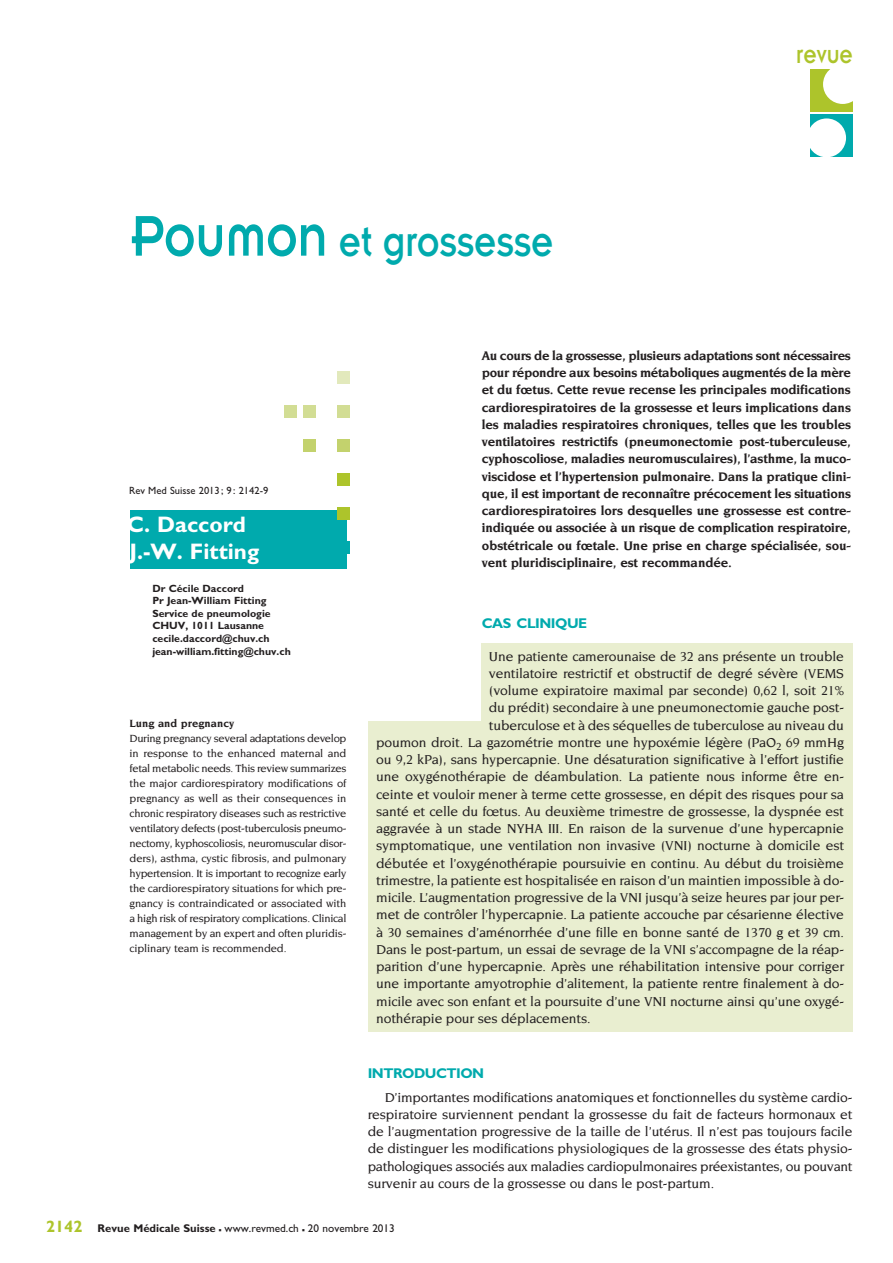
<style>
.page{position:relative;width:893px;height:1263px;background:#fff}
.page>*{position:absolute;margin:0;border:0;box-sizing:border-box;transform-origin:0 0}
.t1{font:45px "Insignia";color:#00aaad;scale:.83 1}
.t2{font:27px "Insignia";color:#adc42b;scale:.83 1}
.t3{font:700 22.5px/27px "Gill Sans";color:#fff}
.t4{font:700 14.1px "Gill Sans";letter-spacing:-.035em;color:#00aaad}
.t5{font:500 13.95px/17.2px "Novarese";letter-spacing:-.01em;color:#231f20;text-align:justify}
.t6{font:700 13.5px/17.2px "Novarese";letter-spacing:-.01em;color:#231f20;text-align:justify}
.t7{font:500 11.25px/15px "Novarese";letter-spacing:-.01em;color:#231f20;text-align:justify}
.t8{font:11.25px "Gill Sans";color:#231f20}
.t9{font:700 11.25px "Novarese";color:#231f20}
.t10{font:700 10.5px/12.6px "Gill Sans";color:#231f20}
.t11{font:10.5px "Gill Sans";color:#231f20}
.s1{font-size:63px}
.s2{font-weight:700;font-size:16.5px;color:#adc42b}
.s3{font-weight:700}
.s4{font-weight:700;font-size:16.5px}
</style>
<div class="page">
<div style="left:368px;top:643px;width:484px;height:389px;background:#e9eed0"></div>
<div style="left:130px;top:510px;width:216px;height:59px;background:#00aaad"></div>
<div style="left:368px;top:641px;width:112px;height:80px;background:#fff"></div>
<div style="left:337px;top:371px;width:13px;height:13px;background:#e2e9bc"></div>
<div style="left:337px;top:405px;width:13px;height:13px;background:#d2dd94"></div>
<div style="left:337px;top:439px;width:13px;height:13px;background:#c3d26d"></div>
<div style="left:303px;top:405px;width:13px;height:13px;background:#d2dd94"></div>
<div style="left:303px;top:439px;width:13px;height:13px;background:#c3d26d"></div>
<div style="left:284px;top:405px;width:13px;height:13px;background:#d2dd94"></div>
<div style="left:337px;top:473px;width:13px;height:13px;background:#adc42b"></div>
<div style="left:337px;top:507px;width:13px;height:13px;background:#adc42b"></div>
<div style="left:337px;top:541px;width:13px;height:13px;background:#00aaad"></div>
<div style="left:810px;top:69px;width:42px;height:42px;background:#adc42b"></div>
<div style="left:823px;top:65px;width:39px;height:39px;background:#fff;border-radius:50%"></div>
<div style="left:810px;top:114px;width:42px;height:42px;background:#00aaad"></div>
<div style="left:807px;top:118px;width:39px;height:39px;background:#fff;border-radius:50%"></div>
<h1 class="t1" style="left:131px;top:218px;width:510px"><span class="s1">Poumon</span> et grossesse</h1>
<h2 class="t2" style="left:796px;top:41px;width:70px">revue</h2>
<p class="t11" style="left:129px;top:484px;width:141px">Rev Med Suisse 2013; 9 : 2142-9</p>
<h3 class="t3" style="left:127px;top:511px;width:134px">C. Daccord<br>J.-W. Fitting</h3>
<p class="t10" style="left:152px;top:582px;width:140px">Dr Cécile Daccord<br>Pr Jean-William Fitting<br>Service de pneumologie<br>CHUV, 1011 Lausanne cecile.daccord@chuv.ch jean-william.fitting@chuv.ch</p>
<p class="t9" style="left:130px;top:717px;width:106px">Lung and pregnancy</p>
<p class="t7" style="left:130px;top:731px;width:218px">During pregnancy several adaptations develop in response to the enhanced maternal and fetal metabolic needs. This review summarizes the major cardiorespiratory modifications of pregnancy as well as their consequences in chronic respiratory diseases such as restrictive ventilatory defects (post-tuberculosis pneumo&shy;nectomy, kyphoscoliosis, neuromuscular disor&shy;ders), asthma, cystic fibrosis, and pulmonary hypertension. It is important to recognize early the cardiorespiratory situations for which pre&shy;gnancy is contraindicated or associated with a high risk of respiratory complications. Clinical management by an expert and often pluridis&shy;ciplinary team is recommended.</p>
<p class="t6" style="left:482px;top:347px;width:371px">Au cours de la grossesse, plusieurs adaptations sont nécessaires pour répondre aux besoins métaboliques augmentés de la mère et du fœtus. Cette revue recense les principales modifications cardiorespiratoires de la grossesse et leurs implications dans les maladies respiratoires chroniques, telles que les troubles ventilatoires restrictifs (pneumonectomie post-tuberculeuse, cyphoscoliose, maladies neuromusculaires), l’asthme, la muco&shy;viscidose et l’hypertension pulmonaire. Dans la pratique clini&shy;que, il est important de reconnaître précocement les situations cardiorespiratoires lors desquelles une grossesse est contre&shy;indiquée ou associée à un risque de complication respiratoire, obstétricale ou fœtale. Une prise en charge spécialisée, sou&shy;vent pluridisciplinaire, est recommandée.</p>
<p class="t4" style="left:482px;top:615px;width:107px">CAS CLINIQUE</p>
<p class="t5" style="left:489px;top:647px;width:357px">Une patiente camerounaise de 32 ans présente un trouble</p>
<p class="t5" style="left:489px;top:664px;width:357px">ventilatoire restrictif et obstructif de degré sévère (VEMS</p>
<p class="t5" style="left:489px;top:682px;width:357px">(volume expiratoire maximal par seconde) 0,62 l, soit 21%</p>
<p class="t5" style="left:489px;top:699px;width:357px">du prédit) secondaire à une pneumonectomie gauche post-</p>
<p class="t5" style="left:489px;top:716px;width:357px">tuberculose et à des séquelles de tuberculose au niveau du</p>
<p class="t5" style="left:376px;top:733px;width:469px">poumon droit. La gazométrie montre une hypoxémie légère (PaO<sub>2</sub> 69 mmHg</p>
<p class="t5" style="left:376px;top:751px;width:469px">ou 9,2 kPa), sans hypercapnie. Une désaturation significative à l’effort justifie</p>
<p class="t5" style="left:376px;top:768px;width:469px">une oxygénothérapie de déambulation. La patiente nous informe être en-</p>
<p class="t5" style="left:376px;top:785px;width:469px">ceinte et vouloir mener à terme cette grossesse, en dépit des risques pour sa</p>
<p class="t5" style="left:376px;top:802px;width:469px">santé et celle du fœtus. Au deuxième trimestre de grossesse, la dyspnée est</p>
<p class="t5" style="left:376px;top:820px;width:469px">aggravée à un stade NYHA III. En raison de la survenue d’une hypercapnie</p>
<p class="t5" style="left:376px;top:837px;width:469px">symptomatique, une ventilation non invasive (VNI) nocturne à domicile est</p>
<p class="t5" style="left:376px;top:854px;width:469px">débutée et l’oxygénothérapie poursuivie en continu. Au début du troisième</p>
<p class="t5" style="left:376px;top:871px;width:469px">trimestre, la patiente est hospitalisée en raison d’un maintien impossible à do-</p>
<p class="t5" style="left:376px;top:889px;width:469px">micile. L’augmentation progressive de la VNI jusqu’à seize heures par jour per-</p>
<p class="t5" style="left:376px;top:906px;width:469px">met de contrôler l’hypercapnie. La patiente accouche par césarienne élective</p>
<p class="t5" style="left:376px;top:923px;width:469px">à 30 semaines d’aménorrhée d’une fille en bonne santé de 1370 g et 39 cm.</p>
<p class="t5" style="left:376px;top:940px;width:469px">Dans le post-partum, un essai de sevrage de la VNI s’accompagne de la réap-</p>
<p class="t5" style="left:376px;top:958px;width:469px">parition d’une hypercapnie. Après une réhabilitation intensive pour corriger</p>
<p class="t5" style="left:376px;top:975px;width:469px">une importante amyotrophie d’alitement, la patiente rentre finalement à do-</p>
<p class="t5" style="left:376px;top:992px;width:469px">micile avec son enfant et la poursuite d’une VNI nocturne ainsi qu’une oxygé-</p>
<p class="t5" style="left:376px;top:1009px;width:216px">nothérapie pour ses déplacements.</p>
<p class="t4" style="left:368px;top:1064px;width:118px">INTRODUCTION</p>
<p class="t5" style="left:368px;top:1088px;width:486px;text-indent:17px">D’importantes modifications anatomiques et fonctionnelles du système cardio&shy;respiratoire surviennent pendant la grossesse du fait de facteurs hormonaux et de l’augmentation progressive de la taille de l’utérus. Il n’est pas toujours facile de distinguer les modifications physiologiques de la grossesse des états physio&shy;pathologiques associés aux maladies cardiopulmonaires préexistantes, ou pouvant survenir au cours de la grossesse ou dans le post-partum.</p>
<p class="t8" style="left:46px;top:1222px;width:350px"><span class="s2">2142</span> <span class="s3">Revue Médicale Suisse</span> <span class="s4">–</span> www.revmed.ch <span class="s4">–</span> 20 novembre 2013</p>
</div>
